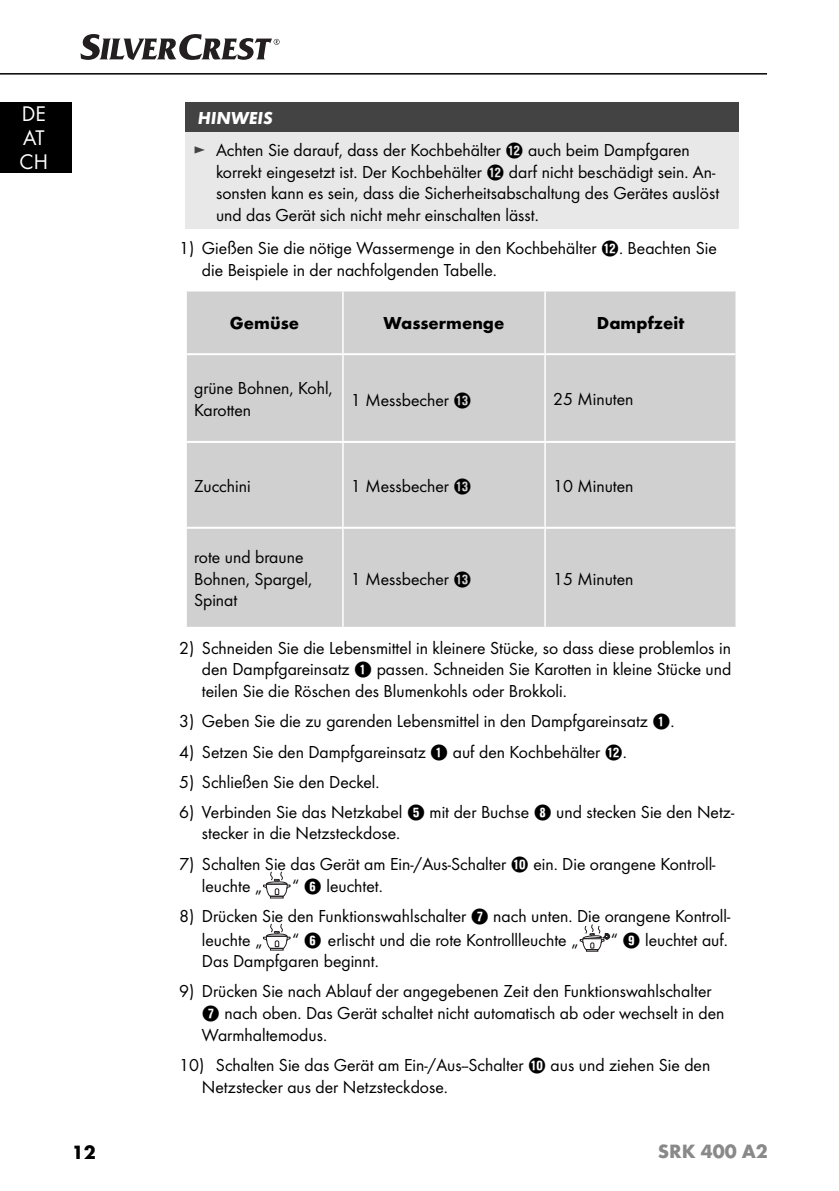
<style>
.page{position:relative;width:839px;height:1191px;background:#fff}
.page>*{position:absolute;margin:0;border:0;box-sizing:border-box;transform-origin:0 0}
.t1{font:22px/24px "Futura Boo";color:#fff}
.t2{font:700 20px "Futura";color:#898989}
.t3{font:700 20px "Futura";color:#000}
.t4{font:18px/21.6px "Futura Boo";color:#000}
.t5{font:700 18px "Futura";color:#000}
.t6{font:italic 700 18px "Futura";color:#fff}
.s1{color:#434343}
.s2{font-family:"Hako PI Nummern"}
</style>
<div class="page">
<hr style="left:0;top:73px;width:767px;height:2px;background:#000">
<svg style="left:81px;top:34px;width:199px;height:26px"></svg>
<div style="left:0;top:102px;width:72px;height:71px;background:#000"></div>
<div style="left:185px;top:102px;width:554px;height:30px;background:#434343"></div>
<div style="left:185px;top:132px;width:554px;height:97px;background:#e8e8e8"></div>
<div style="left:187px;top:291px;width:548px;height:336px;background:#d0d0d0"></div>
<hr style="left:187px;top:353px;width:548px;height:2px;background:#fff">
<hr style="left:187px;top:441px;width:548px;height:2px;background:#fff">
<hr style="left:187px;top:527px;width:548px;height:2px;background:#fff">
<hr style="left:342px;top:291px;width:2px;height:62px;background:#fff">
<hr style="left:544px;top:291px;width:2px;height:62px;background:#fff">
<hr style="left:342px;top:355px;width:2px;height:86px;background:#fff">
<hr style="left:544px;top:355px;width:2px;height:86px;background:#fff">
<hr style="left:342px;top:443px;width:2px;height:84px;background:#fff">
<hr style="left:544px;top:443px;width:2px;height:84px;background:#fff">
<hr style="left:342px;top:529px;width:2px;height:98px;background:#fff">
<hr style="left:544px;top:529px;width:2px;height:98px;background:#fff">
<svg style="left:263px;top:872px;width:28px;height:26px"></svg>
<svg style="left:263px;top:923px;width:28px;height:28px"></svg>
<svg style="left:580px;top:924px;width:30px;height:28px"></svg>
<p class="t1" style="left:20px;top:103px;width:30px">DE<br>AT<br>CH</p>
<p class="t6" style="left:198px;top:112px;width:76px">HINWEIS</p>
<p class="t4" style="left:216px;top:140px;width:505px;text-indent:-23px"><span class="s1">►</span> Achten Sie darauf, dass der Kochbehälter <span class="s2">W</span> auch beim Dampfgaren korrekt eingesetzt ist. Der Kochbehälter <span class="s2">W</span> darf nicht beschädigt sein. An&shy;sonsten kann es sein, dass die Sicherheitsabschaltung des Gerätes auslöst und das Gerät sich nicht mehr einschalten lässt.</p>
<p class="t4" style="left:202px;top:239px;width:516px;text-indent:-23px">1) Gießen Sie die nötige Wassermenge in den Kochbehälter <span class="s2">W</span>. Beachten Sie die Beispiele in der nachfolgenden Tabelle.</p>
<p class="t5" style="left:230px;top:316px;width:71px">Gemüse</p>
<p class="t5" style="left:383px;top:316px;width:122px">Wassermenge</p>
<p class="t5" style="left:597px;top:316px;width:89px">Dampfzeit</p>
<p class="t4" style="left:194px;top:379px;width:140px">grüne Bohnen, Kohl,<br>Karotten</p>
<p class="t4" style="left:351px;top:390px;width:122px">1 Messbecher <span class="s2">E</span></p>
<p class="t4" style="left:553px;top:389px;width:82px">25 Minuten</p>
<p class="t4" style="left:194px;top:476px;width:58px">Zucchini</p>
<p class="t4" style="left:351px;top:477px;width:122px">1 Messbecher <span class="s2">E</span></p>
<p class="t4" style="left:553px;top:476px;width:82px">10 Minuten</p>
<p class="t4" style="left:194px;top:547px;width:120px">rote und braune<br>Bohnen, Spargel,<br>Spinat</p>
<p class="t4" style="left:351px;top:570px;width:122px">1 Messbecher <span class="s2">E</span></p>
<p class="t4" style="left:553px;top:569px;width:82px">15 Minuten</p>
<p class="t4" style="left:202px;top:638px;width:531px;text-align:justify;text-indent:-23px">2) Schneiden Sie die Lebensmittel in kleinere Stücke, so dass diese problemlos in den Dampfgareinsatz <span class="s2">1</span> passen. Schneiden Sie Karotten in kleine Stücke und teilen Sie die Röschen des Blumenkohls oder Brokkoli.</p>
<p class="t4" style="left:179px;top:712px;width:497px">3) Geben Sie die zu garenden Lebensmittel in den Dampfgareinsatz <span class="s2">1</span>.</p>
<p class="t4" style="left:179px;top:742px;width:449px">4) Setzen Sie den Dampfgareinsatz <span class="s2">1</span> auf den Kochbehälter <span class="s2">W</span>.</p>
<p class="t4" style="left:179px;top:772px;width:202px">5) Schließen Sie den Deckel.</p>
<p class="t4" style="left:202px;top:802px;width:534px;text-indent:-23px">6) Verbinden Sie das Netzkabel <span class="s2">5</span> mit der Buchse <span class="s2">8</span> und stecken Sie den Netz&shy;stecker in die Netzsteckdose.</p>
<p class="t4" style="left:202px;top:854px;width:515px;text-indent:-23px">7) Schalten Sie das Gerät am Ein-/Aus-Schalter <span class="s2">0</span> ein. Die orangene Kontroll&shy;leuchte „</p>
<p class="t4" style="left:292px;top:876px;width:92px">“ <span class="s2">6</span> leuchtet.</p>
<p class="t4" style="left:202px;top:905px;width:530px;line-height:24px;text-indent:-23px">8) Drücken Sie den Funktionswahlschalter <span class="s2">7</span> nach unten. Die orangene Kontroll&shy;leuchte „</p>
<p class="t4" style="left:292px;top:930px;width:288px">“ <span class="s2">6</span> erlischt und die rote Kontrollleuchte „</p>
<p class="t4" style="left:611px;top:930px;width:119px">“ <span class="s2">9</span> leuchtet auf.</p>
<p class="t4" style="left:202px;top:952px;width:178px">Das Dampfgaren beginnt.</p>
<p class="t4" style="left:202px;top:982px;width:524px;text-indent:-23px">9) Drücken Sie nach Ablauf der angegebenen Zeit den Funktionswahlschalter<br><span class="s2">7</span> nach oben. Das Gerät schaltet nicht automatisch ab oder wechselt in den<br>Warmhaltemodus.</p>
<p class="t4" style="left:202px;top:1055px;width:510px;text-indent:-23px">10) Schalten Sie das Gerät am Ein-/Aus--Schalter <span class="s2">0</span> aus und ziehen Sie den<br>Netzstecker aus der Netzsteckdose.</p>
<p class="t3" style="left:72px;top:1144px;width:26px">12</p>
<p class="t2" style="left:658px;top:1143px;width:112px">SRK 400 A2</p>
</div>
